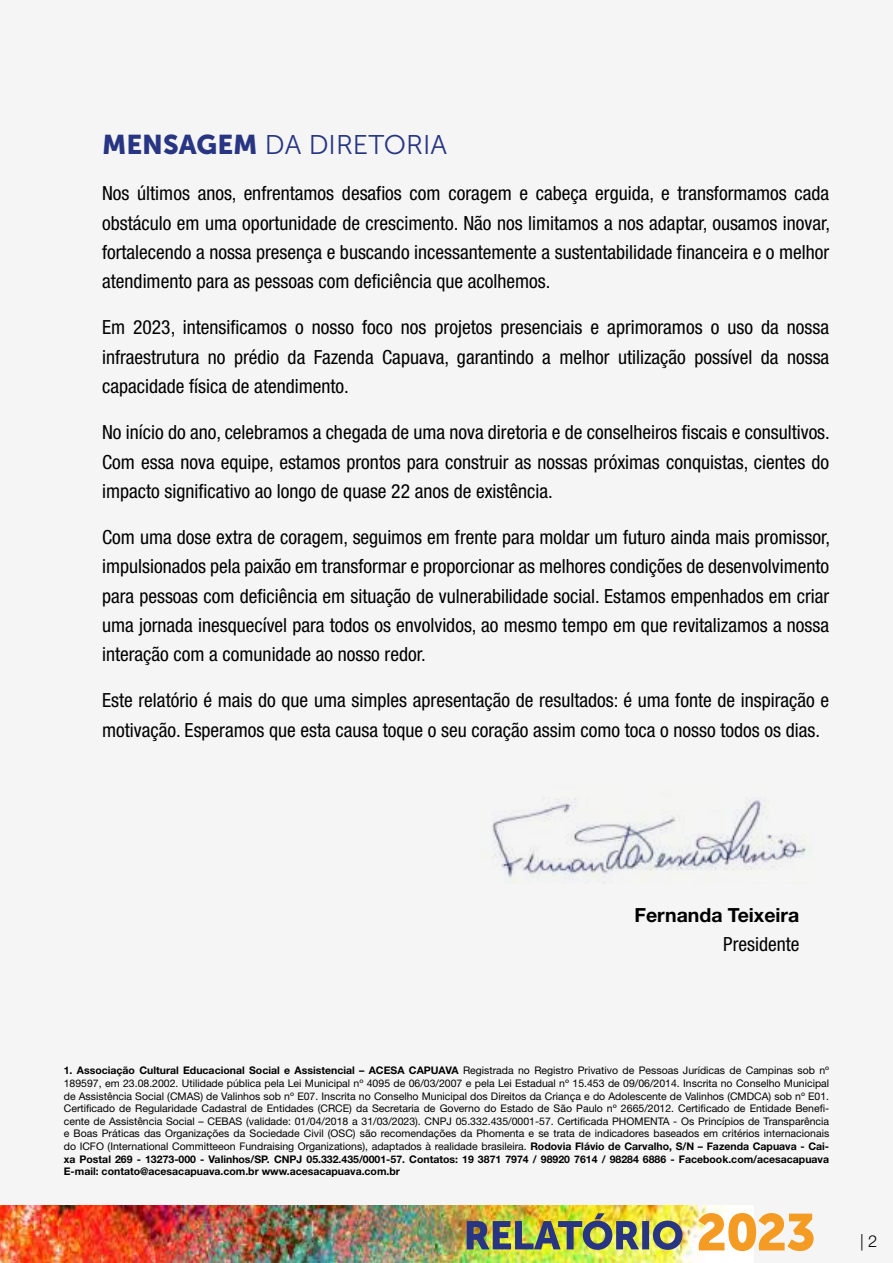
<style>
.page{position:relative;width:893px;height:1263px;background:#f5f5f5}
.page>*{position:absolute;margin:0;border:0;box-sizing:border-box;transform-origin:0 0}
.t1{font:27px "Museo Sans 300";color:#273583}
.t2{font:condensed 19.5px/29.2px "Helvetica Neue LT Std";color:#000;text-align:justify}
.t3{font:700 19.5px "Helvetica Neue LT Std";color:#000}
.t4{font:300 16.5px "Helvetica Neue LT Std";color:#000}
.t5{font:10.5px/12.6px "Helvetica Neue LT Std";color:#000;text-align:justify}
.s1{font-family:"Museo Sans 900"}
.s2{font-weight:700}
</style>
<div class="page">
<img style="left:0;top:1206px;width:707px;height:57px">
<svg style="left:698px;top:1213px;width:116px;height:38px"></svg>
<img style="left:467px;top:1213px;width:215px;height:37px">
<img style="left:492px;top:799px;width:314px;height:83px">
<h1 class="t1" style="left:102px;top:130px;width:347px"><span class="s1">MENSAGEM</span> DA DIRETORIA</h1>
<p class="t2" style="left:102px;top:179px;width:729px">Nos últimos anos, enfrentamos desafios com coragem e cabeça erguida, e transformamos cada obstáculo em uma oportunidade de crescimento. Não nos limitamos a nos adaptar, ousamos inovar, fortalecendo a nossa presença e buscando incessantemente a sustentabilidade financeira e o melhor atendimento para as pessoas com deficiência que acolhemos.</p>
<p class="t2" style="left:102px;top:313px;width:729px">Em 2023, intensificamos o nosso foco nos projetos presenciais e aprimoramos o uso da nossa infraestrutura no prédio da Fazenda Capuava, garantindo a melhor utilização possível da nossa capacidade física de atendimento.</p>
<p class="t2" style="left:102px;top:418px;width:729px">No início do ano, celebramos a chegada de uma nova diretoria e de conselheiros fiscais e consultivos.<br>Com essa nova equipe, estamos prontos para construir as nossas próximas conquistas, cientes do impacto significativo ao longo de quase 22 anos de existência.</p>
<p class="t2" style="left:102px;top:522px;width:729px">Com uma dose extra de coragem, seguimos em frente para moldar um futuro ainda mais promissor, impulsionados pela paixão em transformar e proporcionar as melhores condições de desenvolvimento para pessoas com deficiência em situação de vulnerabilidade social. Estamos empenhados em criar uma jornada inesquecível para todos os envolvidos, ao mesmo tempo em que revitalizamos a nossa interação com a comunidade ao nosso redor.</p>
<p class="t2" style="left:102px;top:686px;width:729px">Este relatório é mais do que uma simples apresentação de resultados: é uma fonte de inspiração e motivação. Esperamos que esta causa toque o seu coração assim como toca o nosso todos os dias.</p>
<p class="t3" style="left:634px;top:902px;width:166px">Fernanda Teixeira</p>
<p class="t2" style="left:723px;top:929px;width:78px">Presidente</p>
<p class="t5" style="left:64px;top:1064px;width:767px"><span class="s2">1. Associação Cultural Educacional Social e Assistencial – ACESA CAPUAVA</span> Registrada no Registro Privativo de Pessoas Jurídicas de Campinas sob nº 189597, em 23.08.2002. Utilidade pública pela Lei Municipal nº 4095 de 06/03/2007 e pela Lei Estadual nº 15.453 de 09/06/2014. Inscrita no Conselho Municipal de Assistência Social (CMAS) de Valinhos sob nº E07. Inscrita no Conselho Municipal dos Direitos da Criança e do Adolescente de Valinhos (CMDCA) sob nº E01.<br>Certificado de Regularidade Cadastral de Entidades (CRCE) da Secretaria de Governo do Estado de São Paulo nº 2665/2012. Certificado de Entidade Benefi&shy;cente de Assistência Social – CEBAS (validade: 01/04/2018 a 31/03/2023). CNPJ 05.332.435/0001-57. Certificada PHOMENTA - Os Princípios de Transparência e Boas Práticas das Organizações da Sociedade Civil (OSC) são recomendações da Phomenta e se trata de indicadores baseados em critérios internacionais do ICFO (International Committeeon Fundraising Organizations), adaptados à realidade brasileira. <span class="s2">Rodovia Flávio de Carvalho, S/N – Fazenda Capuava - Cai&shy;xa Postal 269 - 13273-000 - Valinhos/SP. CNPJ 05.332.435/0001-57. Contatos: 19 3871 7974 / 98920 7614 / 98284 6886 - Facebook.com/acesacapuava E-mail: contato@acesacapuava.com.br www.acesacapuava.com.br</span></p>
<p class="t4" style="left:860px;top:1231px;width:19px">| 2</p>
</div>
